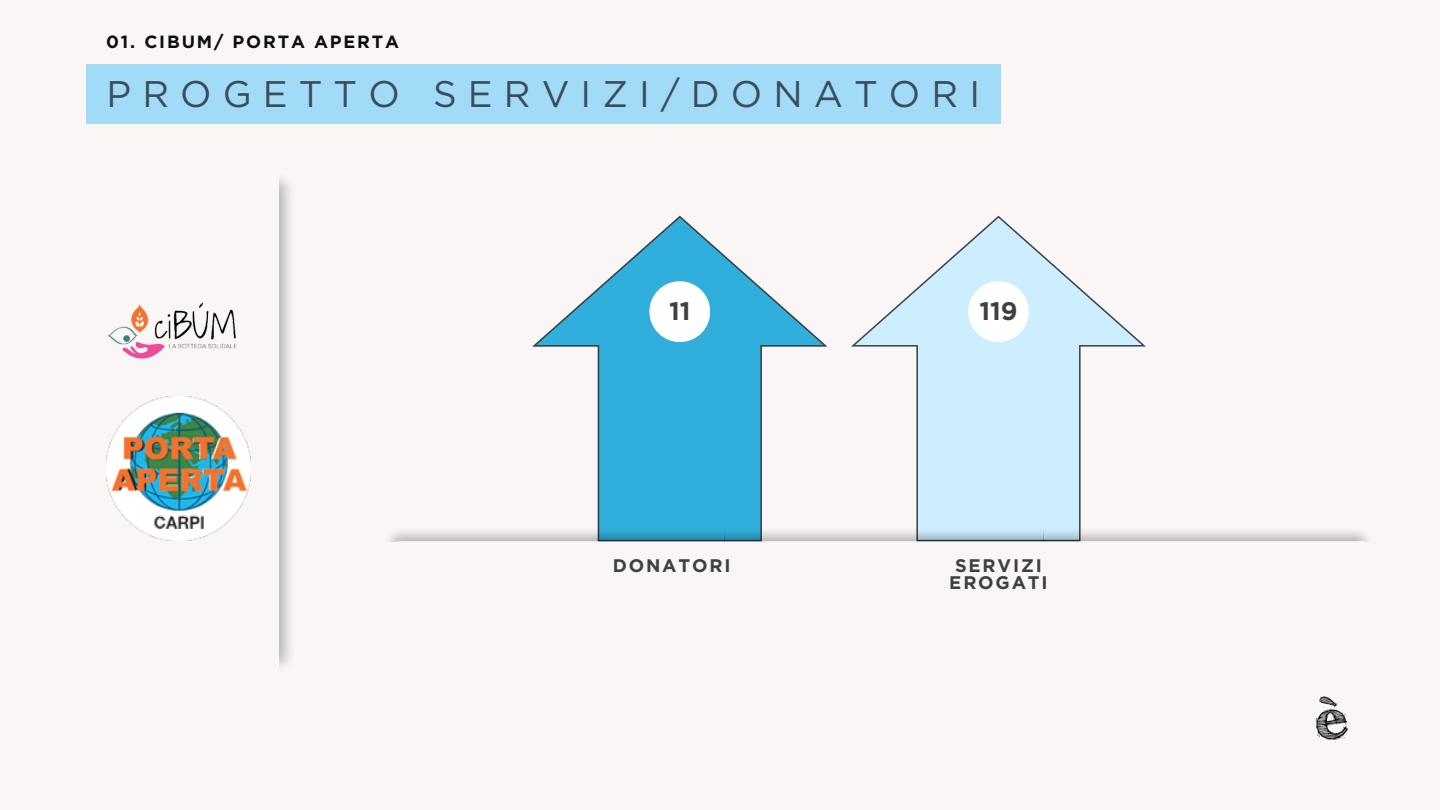
<style>
.page{position:relative;width:1440px;height:810px;background:#faf6f6}
.page>*{position:absolute;margin:0;border:0;box-sizing:border-box;transform-origin:0 0}
.t1{font:37px "Gotham";letter-spacing:.3em;color:#3c4c59}
.t2{font:700 25.3px "Gotham";color:#404040}
.t3{font:700 18.2px/17.8px "Gotham";letter-spacing:.1em;color:#404040;text-align:center}
.t4{font:700 17.7px "Gotham";letter-spacing:.105em;color:#100f0d}
</style>
<div class="page">
<img style="left:1315px;top:696px;width:33px;height:44px">
<img style="left:106px;top:399px;width:144px;height:141px">
<svg style="left:532px;top:216px;width:295px;height:310px"></svg>
<div style="left:649px;top:281px;width:61px;height:61px;background:#fff;border-radius:50%"></div>
<svg style="left:851px;top:216px;width:295px;height:310px"></svg>
<div style="left:968px;top:281px;width:61px;height:61px;background:#fff;border-radius:50%"></div>
<img style="left:389px;top:526px;width:979px;height:15px">
<div style="left:86px;top:65px;width:914px;height:59px;background:#a1dbf8"></div>
<img style="left:107px;top:302px;width:130px;height:97px">
<p class="t4" style="left:106px;top:31px;width:294px">01. CIBUM/ PORTA APERTA</p>
<p class="t1" style="left:107px;top:72px;width:875px">PROGETTO SERVIZI/DONATORI</p>
<p class="t2" style="left:669px;top:295px;width:23px">11</p>
<p class="t2" style="left:979px;top:295px;width:40px">119</p>
<p class="t3" style="left:613px;top:556px;width:119px">DONATORI</p>
<p class="t3" style="left:949px;top:556px;width:100px">SERVIZI<br>EROGATI</p>
</div>
